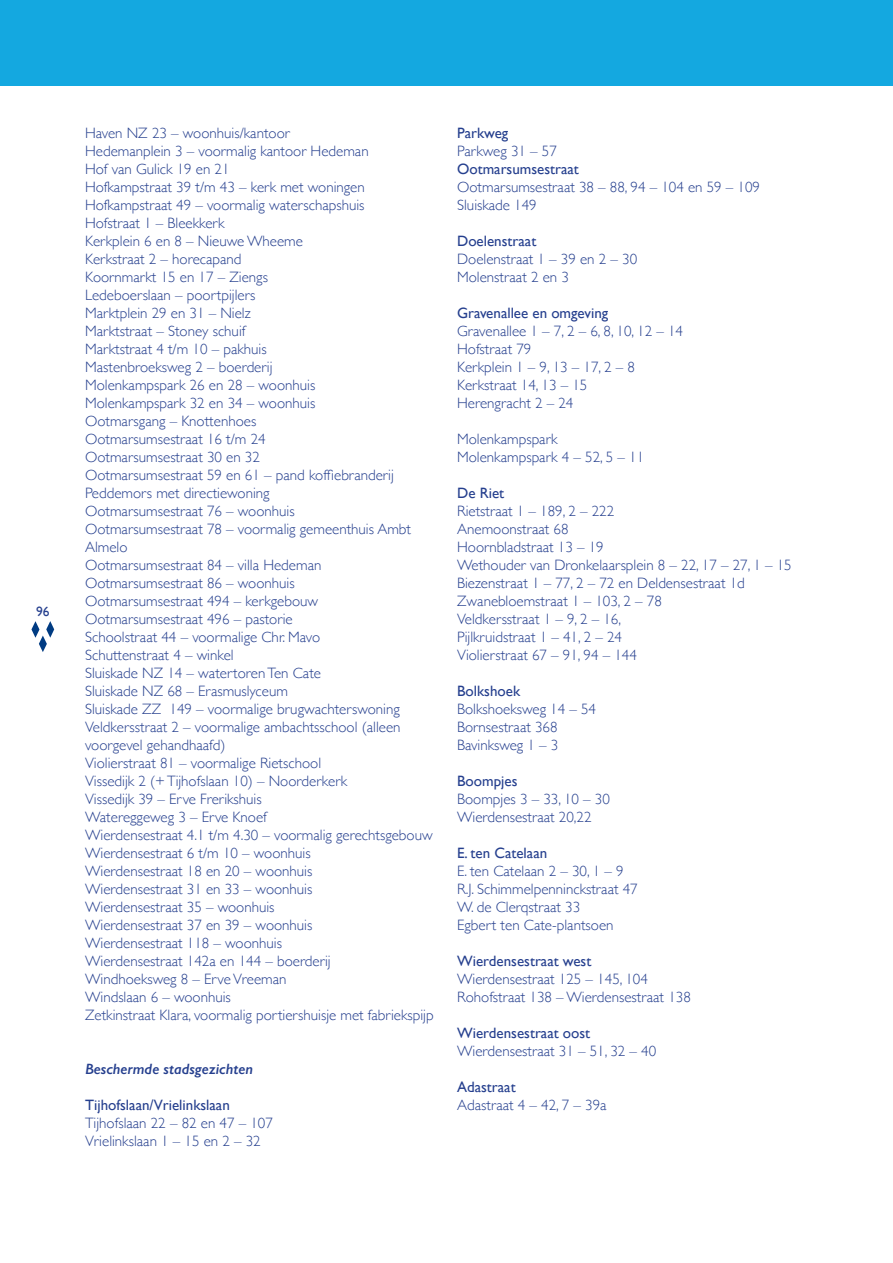
<style>
.page{position:relative;width:893px;height:1263px;background:#fff}
.page>*{position:absolute;margin:0;border:0;box-sizing:border-box;transform-origin:0 0}
.t1{font:300 15px/18px "Gill Sans";color:#253f8e}
.t2{font:15px "Gill Sans";color:#253f8e}
.t3{font:italic 600 15px "Gill Sans";color:#253f8e}
.t4{font:13.5px "Gill Sans";color:#253f8e}
</style>
<div class="page">
<div style="left:0;top:0;width:893px;height:85px;background:#14a8e0"></div>
<svg style="left:31px;top:621px;width:23px;height:31px"></svg>
<p class="t4" style="left:36px;top:604px;width:15px">96</p>
<p class="t1" style="left:85px;top:123px;width:206px">Haven NZ 23 – woonhuis/kantoor</p>
<p class="t1" style="left:85px;top:141px;width:285px">Hedemanplein 3 – voormalig kantoor Hedeman</p>
<p class="t1" style="left:85px;top:159px;width:146px">Hof van Gulick 19 en 21</p>
<p class="t1" style="left:85px;top:177px;width:281px">Hofkampstraat 39 t/m 43 – kerk met woningen</p>
<p class="t1" style="left:85px;top:195px;width:281px">Hofkampstraat 49 – voormalig waterschapshuis</p>
<p class="t1" style="left:85px;top:213px;width:141px">Hofstraat 1 – Bleekkerk</p>
<p class="t1" style="left:85px;top:231px;width:219px">Kerkplein 6 en 8 – Nieuwe Wheeme</p>
<p class="t1" style="left:85px;top:249px;width:158px">Kerkstraat 2 – horecapand</p>
<p class="t1" style="left:85px;top:267px;width:184px">Koornmarkt 15 en 17 – Ziengs</p>
<p class="t1" style="left:85px;top:285px;width:172px">Ledeboerslaan – poortpijlers</p>
<p class="t1" style="left:85px;top:303px;width:167px">Marktplein 29 en 31 – Nielz</p>
<p class="t1" style="left:85px;top:321px;width:162px">Marktstraat – Stoney schuif</p>
<p class="t1" style="left:85px;top:339px;width:183px">Marktstraat 4 t/m 10 – pakhuis</p>
<p class="t1" style="left:85px;top:357px;width:189px">Mastenbroeksweg 2 – boerderij</p>
<p class="t1" style="left:85px;top:375px;width:232px">Molenkampspark 26 en 28 – woonhuis</p>
<p class="t1" style="left:85px;top:393px;width:232px">Molenkampspark 32 en 34 – woonhuis</p>
<p class="t1" style="left:85px;top:411px;width:173px">Ootmarsgang – Knottenhoes</p>
<p class="t1" style="left:85px;top:429px;width:182px">Ootmarsumsestraat 16 t/m 24</p>
<p class="t1" style="left:85px;top:447px;width:176px">Ootmarsumsestraat 30 en 32</p>
<p class="t1" style="left:85px;top:465px;width:310px">Ootmarsumsestraat 59 en 61 – pand koffiebranderij<br>Peddemors met directiewoning</p>
<p class="t1" style="left:85px;top:501px;width:211px">Ootmarsumsestraat 76 – woonhuis</p>
<p class="t1" style="left:85px;top:519px;width:328px">Ootmarsumsestraat 78 – voormalig gemeenthuis Ambt<br>Almelo</p>
<p class="t1" style="left:85px;top:555px;width:238px">Ootmarsumsestraat 84 – villa Hedeman</p>
<p class="t1" style="left:85px;top:573px;width:211px">Ootmarsumsestraat 86 – woonhuis</p>
<p class="t1" style="left:85px;top:591px;width:235px">Ootmarsumsestraat 494 – kerkgebouw</p>
<p class="t1" style="left:85px;top:609px;width:209px">Ootmarsumsestraat 496 – pastorie</p>
<p class="t1" style="left:85px;top:627px;width:237px">Schoolstraat 44 – voormalige Chr. Mavo</p>
<p class="t1" style="left:85px;top:645px;width:150px">Schuttenstraat 4 – winkel</p>
<p class="t1" style="left:85px;top:663px;width:238px">Sluiskade NZ 14 – watertoren Ten Cate</p>
<p class="t1" style="left:85px;top:681px;width:204px">Sluiskade NZ 68 – Erasmuslyceum</p>
<p class="t1" style="left:85px;top:699px;width:316px">Sluiskade ZZ 149 – voormalige brugwachterswoning</p>
<p class="t1" style="left:85px;top:717px;width:317px">Veldkersstraat 2 – voormalige ambachtsschool (alleen voorgevel gehandhaafd)</p>
<p class="t1" style="left:85px;top:753px;width:238px">Violierstraat 81 – voormalige Rietschool</p>
<p class="t1" style="left:85px;top:771px;width:264px">Vissedijk 2 (+ Tijhofslaan 10) – Noorderkerk</p>
<p class="t1" style="left:85px;top:789px;width:178px">Vissedijk 39 – Erve Frerikshuis</p>
<p class="t1" style="left:85px;top:807px;width:183px">Watereggeweg 3 – Erve Knoef</p>
<p class="t1" style="left:85px;top:825px;width:349px">Wierdensestraat 4.1 t/m 4.30 – voormalig gerechtsgebouw</p>
<p class="t1" style="left:85px;top:843px;width:227px">Wierdensestraat 6 t/m 10 – woonhuis</p>
<p class="t1" style="left:85px;top:861px;width:229px">Wierdensestraat 18 en 20 – woonhuis</p>
<p class="t1" style="left:85px;top:879px;width:229px">Wierdensestraat 31 en 33 – woonhuis</p>
<p class="t1" style="left:85px;top:897px;width:191px">Wierdensestraat 35 – woonhuis</p>
<p class="t1" style="left:85px;top:915px;width:229px">Wierdensestraat 37 en 39 – woonhuis</p>
<p class="t1" style="left:85px;top:933px;width:199px">Wierdensestraat 118 – woonhuis</p>
<p class="t1" style="left:85px;top:951px;width:247px">Wierdensestraat 142a en 144 – boerderij</p>
<p class="t1" style="left:85px;top:969px;width:203px">Windhoeksweg 8 – Erve Vreeman</p>
<p class="t1" style="left:85px;top:987px;width:147px">Windslaan 6 – woonhuis</p>
<p class="t1" style="left:85px;top:1005px;width:350px">Zetkinstraat Klara, voormalig portiershuisje met fabriekspijp</p>
<p class="t3" style="left:85px;top:1060px;width:169px">Beschermde stadsgezichten</p>
<p class="t2" style="left:85px;top:1096px;width:146px">Tijhofslaan/Vrielinkslaan</p>
<p class="t1" style="left:85px;top:1113px;width:189px">Tijhofslaan 22 – 82 en 47 – 107</p>
<p class="t1" style="left:85px;top:1131px;width:177px">Vrielinkslaan 1 – 15 en 2 – 32</p>
<p class="t2" style="left:457px;top:124px;width:53px">Parkweg</p>
<p class="t1" style="left:457px;top:141px;width:101px">Parkweg 31 – 57</p>
<p class="t2" style="left:457px;top:160px;width:123px">Ootmarsumsestraat</p>
<p class="t1" style="left:457px;top:177px;width:304px">Ootmarsumsestraat 38 – 88, 94 – 104 en 59 – 109</p>
<p class="t1" style="left:457px;top:195px;width:81px">Sluiskade 149</p>
<p class="t2" style="left:457px;top:232px;width:81px">Doelenstraat</p>
<p class="t1" style="left:457px;top:249px;width:182px">Doelenstraat 1 – 39 en 2 – 30</p>
<p class="t1" style="left:457px;top:267px;width:113px">Molenstraat 2 en 3</p>
<p class="t2" style="left:457px;top:304px;width:153px">Gravenallee en omgeving</p>
<p class="t1" style="left:457px;top:321px;width:227px">Gravenallee 1 – 7, 2 – 6, 8, 10, 12 – 14</p>
<p class="t1" style="left:457px;top:339px;width:76px">Hofstraat 79</p>
<p class="t1" style="left:457px;top:357px;width:179px">Kerkplein 1 – 9, 13 – 17, 2 – 8</p>
<p class="t1" style="left:457px;top:375px;width:132px">Kerkstraat 14, 13 – 15</p>
<p class="t1" style="left:457px;top:393px;width:118px">Herengracht 2 – 24</p>
<p class="t1" style="left:457px;top:429px;width:102px">Molenkampspark</p>
<p class="t1" style="left:457px;top:447px;width:189px">Molenkampspark 4 – 52, 5 – 11</p>
<p class="t2" style="left:457px;top:484px;width:49px">De Riet</p>
<p class="t1" style="left:457px;top:501px;width:159px">Rietstraat 1 – 189, 2 – 222</p>
<p class="t1" style="left:457px;top:519px;width:113px">Anemoonstraat 68</p>
<p class="t1" style="left:457px;top:537px;width:148px">Hoornbladstraat 13 – 19</p>
<p class="t1" style="left:457px;top:555px;width:336px">Wethouder van Dronkelaarsplein 8 – 22, 17 – 27, 1 – 15</p>
<p class="t1" style="left:457px;top:573px;width:289px">Biezenstraat 1 – 77, 2 – 72 en Deldensestraat 1d</p>
<p class="t1" style="left:457px;top:591px;width:206px">Zwanebloemstraat 1 – 103, 2 – 78</p>
<p class="t1" style="left:457px;top:609px;width:166px">Veldkersstraat 1 – 9, 2 – 16,</p>
<p class="t1" style="left:457px;top:627px;width:166px">Pijlkruidstraat 1 – 41, 2 – 24</p>
<p class="t1" style="left:457px;top:645px;width:181px">Violierstraat 67 – 91, 94 – 144</p>
<p class="t2" style="left:457px;top:682px;width:65px">Bolkshoek</p>
<p class="t1" style="left:457px;top:699px;width:140px">Bolkshoeksweg 14 – 54</p>
<p class="t1" style="left:457px;top:717px;width:102px">Bornsestraat 368</p>
<p class="t1" style="left:457px;top:735px;width:103px">Bavinksweg 1 – 3</p>
<p class="t2" style="left:457px;top:772px;width:62px">Boompjes</p>
<p class="t1" style="left:457px;top:789px;width:154px">Boompjes 3 – 33, 10 – 30</p>
<p class="t1" style="left:457px;top:807px;width:136px">Wierdensestraat 20,22</p>
<p class="t2" style="left:457px;top:844px;width:92px">E. ten Catelaan</p>
<p class="t1" style="left:457px;top:861px;width:168px">E. ten Catelaan 2 – 30, 1 – 9</p>
<p class="t1" style="left:457px;top:879px;width:182px">R.J. Schimmelpenninckstraat 47</p>
<p class="t1" style="left:457px;top:897px;width:125px">W. de Clerqstraat 33</p>
<p class="t1" style="left:457px;top:915px;width:158px">Egbert ten Cate-plantsoen</p>
<p class="t2" style="left:457px;top:952px;width:136px">Wierdensestraat west</p>
<p class="t1" style="left:457px;top:969px;width:192px">Wierdensestraat 125 – 145, 104</p>
<p class="t1" style="left:457px;top:987px;width:235px">Rohofstraat 138 – Wierdensestraat 138</p>
<p class="t2" style="left:457px;top:1024px;width:135px">Wierdensestraat oost</p>
<p class="t1" style="left:457px;top:1041px;width:201px">Wierdensestraat 31 – 51, 32 – 40</p>
<p class="t2" style="left:457px;top:1078px;width:60px">Adastraat</p>
<p class="t1" style="left:457px;top:1095px;width:151px">Adastraat 4 – 42, 7 – 39a</p>
</div>
